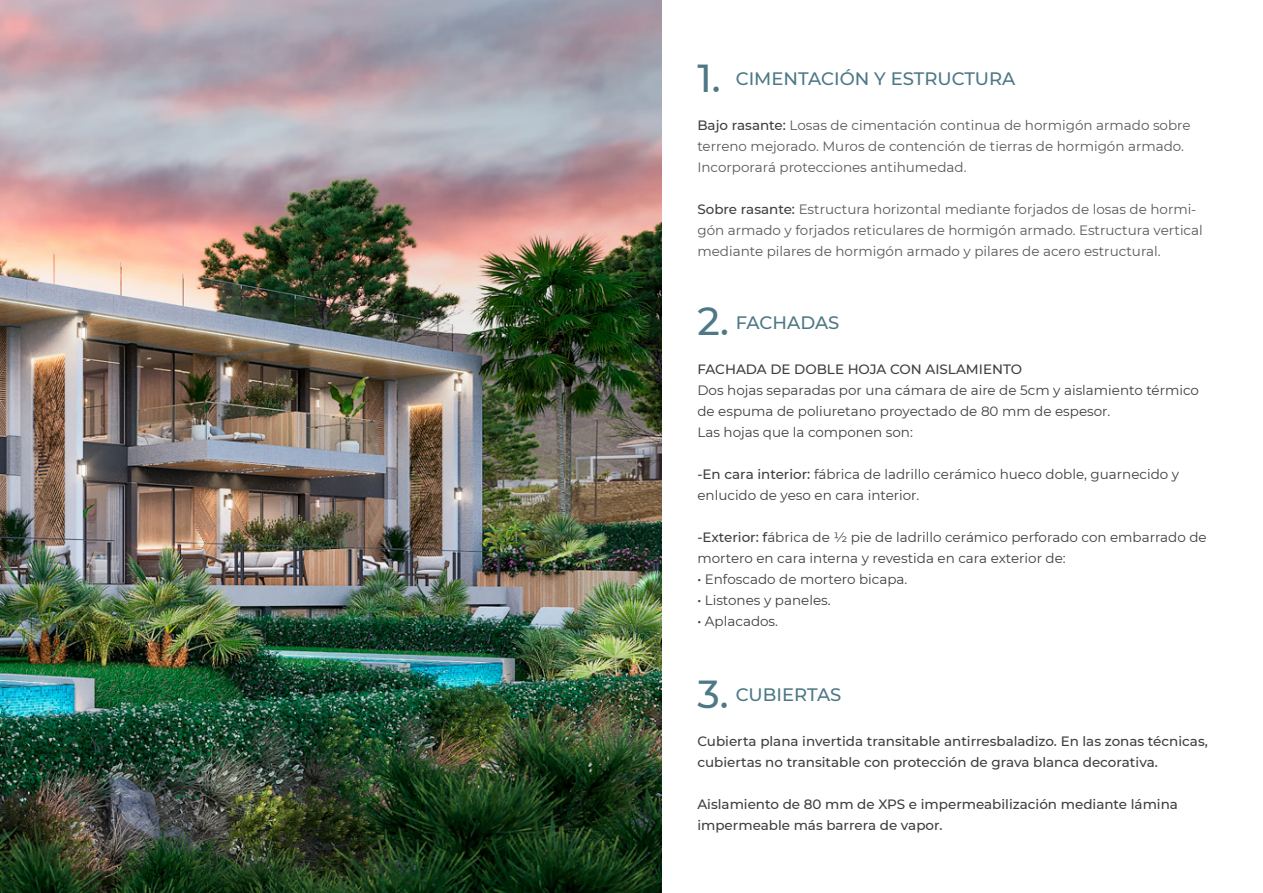
<style>
.page{position:relative;width:1263px;height:893px;background:#fff}
.page>*{position:absolute;margin:0;border:0;box-sizing:border-box;transform-origin:0 0}
.t1{font:500 39px "Montserrat";color:#4d7885}
.t2{font:500 18px "Montserrat";color:#4d7885}
.t3{font:13.5px/21px "Montserrat";color:#3e3e3f}
.t4{font:13.5px/21px "Montserrat";color:#57585a}
.t5{font:500 13.5px/21px "Montserrat";color:#3e3e3f}
.s1{font-weight:500;color:#3e3e3f}
.s2{font-weight:500}
.s3{font-weight:600}
</style>
<div class="page">
<img style="left:0;top:0;width:661px;height:893px">
<p class="t1" style="left:697px;top:51px;width:25px">1.</p>
<p class="t2" style="left:736px;top:66px;width:281px">CIMENTACIÓN Y ESTRUCTURA</p>
<p class="t4" style="left:697px;top:114px;width:495px"><span class="s1">Bajo rasante:</span> Losas de cimentación continua de hormigón armado sobre terreno mejorado. Muros de contención de tierras de hormigón armado.<br>Incorporará protecciones antihumedad.</p>
<p class="t4" style="left:697px;top:198px;width:507px"><span class="s1">Sobre rasante:</span> Estructura horizontal mediante forjados de losas de hormi&shy;gón armado y forjados reticulares de hormigón armado. Estructura vertical mediante pilares de hormigón armado y pilares de acero estructural.</p>
<p class="t1" style="left:697px;top:294px;width:33px">2.</p>
<p class="t2" style="left:736px;top:310px;width:105px">FACHADAS</p>
<p class="t5" style="left:697px;top:358px;width:326px">FACHADA DE DOBLE HOJA CON AISLAMIENTO</p>
<p class="t3" style="left:697px;top:379px;width:503px">Dos hojas separadas por una cámara de aire de 5cm y aislamiento térmico de espuma de poliuretano proyectado de 80 mm de espesor.</p>
<p class="t3" style="left:697px;top:421px;width:217px">Las hojas que la componen son:</p>
<p class="t3" style="left:697px;top:463px;width:483px"><span class="s2">-En cara interior:</span> fábrica de ladrillo cerámico hueco doble, guarnecido y enlucido de yeso en cara interior.</p>
<p class="t3" style="left:697px;top:526px;width:511px"><span class="s2">-Exterior: f</span>ábrica de ½ pie de ladrillo cerámico perforado con embarrado de mortero en cara interna y revestida en cara exterior de:</p>
<p class="t3" style="left:697px;top:568px;width:211px"><span class="s3">·</span> Enfoscado de mortero bicapa.</p>
<p class="t3" style="left:697px;top:589px;width:135px"><span class="s3">·</span> Listones y paneles.</p>
<p class="t3" style="left:697px;top:610px;width:82px"><span class="s3">·</span> Aplacados.</p>
<p class="t1" style="left:697px;top:666px;width:33px">3.</p>
<p class="t2" style="left:736px;top:682px;width:107px">CUBIERTAS</p>
<p class="t5" style="left:697px;top:730px;width:512px">Cubierta plana invertida transitable antirresbaladizo. En las zonas técnicas, cubiertas no transitable con protección de grava blanca decorativa.</p>
<p class="t5" style="left:697px;top:793px;width:482px">Aislamiento de 80 mm de XPS e impermeabilización mediante lámina impermeable más barrera de vapor.</p>
</div>
